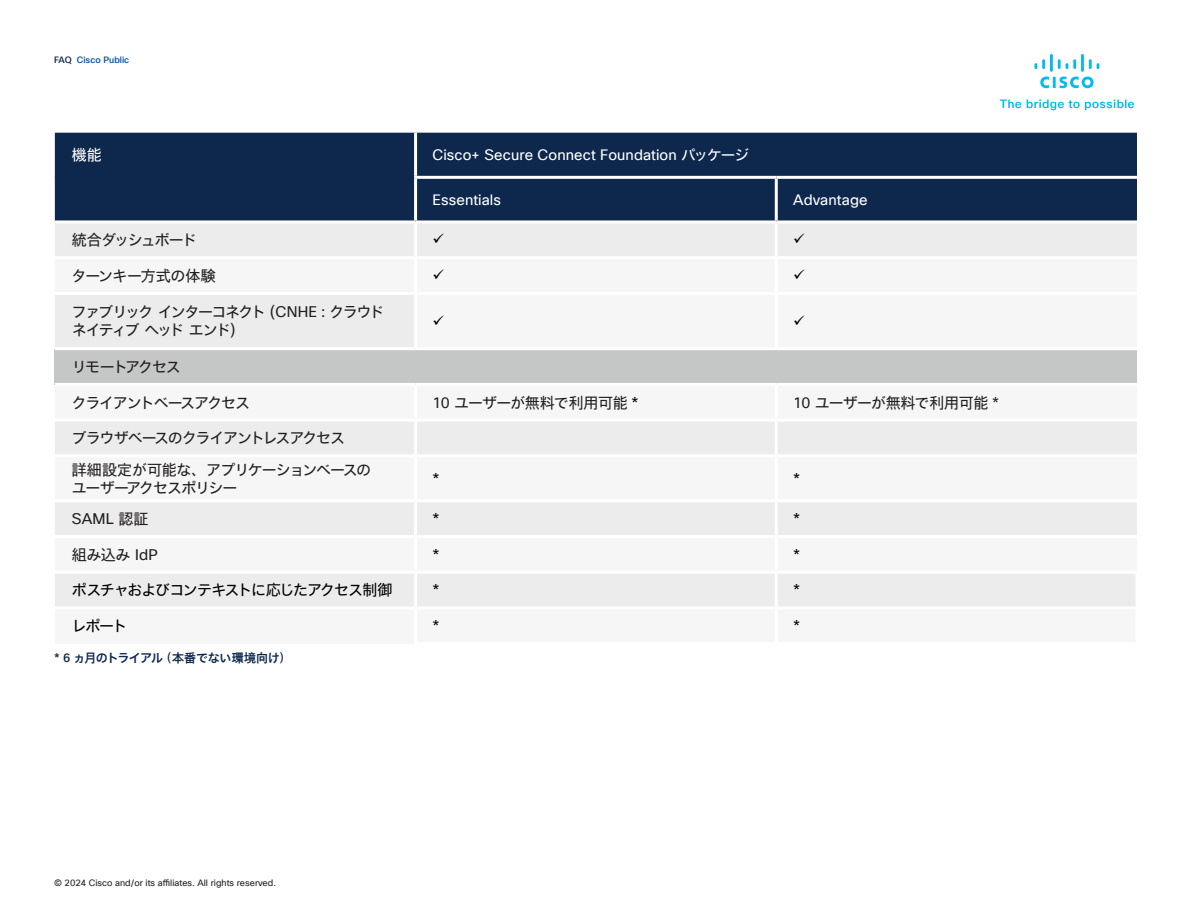
<style>
.page{position:relative;width:1188px;height:918px;background:#fff}
.page>*{position:absolute;margin:0;border:0;box-sizing:border-box;transform-origin:0 0}
.Paragraph_Style78{font:15px/18px "Cisco Sans JPN";letter-spacing:-.07em;color:#231f20}
.Paragraph_Style78-2{font:15px/18px "Cisco Sans JPN";letter-spacing:-.11em;color:#231f20}
.Paragraph_Style78-3{font:15px "Cisco Sans JPN";letter-spacing:-.035em;color:#231f20}
.Paragraph_Style1{font:15px "Cisco Sans JPN";letter-spacing:-.07em;color:#000}
.Paragraph_Style78-4{font:15px "Cisco Sans JPN";letter-spacing:-.03em;color:#231f20}
.Paragraph_Style78-5{font:15px "Cisco Sans JPN";letter-spacing:-.09em;color:#231f20}
.Paragraph_Style78-6{font:15px "Cisco Sans JPN";letter-spacing:-.105em;color:#231f20}
.Paragraph_Style1-2{font:15px "Cisco Sans TT";color:#000}
.Paragraph_Style78-7{font:15px "Cisco Sans TT";color:#231f20}
.Paragraph_Style78-8{font:15px "Cisco Sans TT";color:#000}
.Paragraph_Style1-3{font:15px "Cisco Sans JPN";color:#fff}
.Paragraph_Style1-4{font:14.7px "Cisco Sans TT";letter-spacing:.005em;color:#fff}
.Paragraph_Style1-5{font:12px "Cisco Sans JPN Medium";letter-spacing:-.035em;color:#0d274d}
.t1{font:9px "Cisco Sans TT";color:#231f20}
.t2{font:500 9px "Cisco Sans TT";color:#0051ae}
.s1{color:#0d274d}
.s2{font-family:"Cisco Sans JPN"}
.s3{font-family:"Cisco Sans TT"}
.s4{font-family:"Cisco Sans TT";color:#000}
.s5{font-family:"Cisco Sans TT";font-weight:500}
</style>
<div class="page">
<svg style="left:1000px;top:100px;width:21px;height:8px"></svg>
<svg style="left:1027px;top:100px;width:107px;height:10px"></svg>
<svg style="left:1034px;top:54px;width:65px;height:34px"></svg>
<div style="left:55px;top:133px;width:1082px;height:87px;background:#0d274d"></div>
<div style="left:55px;top:224px;width:1082px;height:32px;background:#ececec"></div>
<svg style="left:55px;top:295px;width:1082px;height:311px;fill:#f6f6f6"></svg>
<div style="left:55px;top:349px;width:1082px;height:35px;background:#c5c6c6"></div>
<hr style="left:414px;top:133px;width:3px;height:43px;background:#fff">
<hr style="left:414px;top:176px;width:362px;height:3px;background:#fff">
<hr style="left:414px;top:179px;width:3px;height:41px;background:#fff">
<hr style="left:776px;top:176px;width:361px;height:3px;background:#fff">
<hr style="left:775px;top:179px;width:3px;height:41px;background:#fff">
<hr style="left:414px;top:223px;width:3px;height:33px;background:#fff">
<hr style="left:775px;top:223px;width:3px;height:33px;background:#fff">
<hr style="left:414px;top:295px;width:3px;height:52px;background:#fff">
<hr style="left:775px;top:295px;width:3px;height:52px;background:#fff">
<hr style="left:55px;top:347px;width:361px;height:3px;background:#fff">
<hr style="left:416px;top:347px;width:360px;height:3px;background:#fff">
<hr style="left:776px;top:347px;width:361px;height:3px;background:#fff">
<hr style="left:55px;top:383px;width:361px;height:3px;background:#fff">
<hr style="left:416px;top:383px;width:360px;height:3px;background:#fff">
<hr style="left:414px;top:386px;width:3px;height:33px;background:#fff">
<hr style="left:776px;top:383px;width:361px;height:3px;background:#fff">
<hr style="left:775px;top:386px;width:3px;height:33px;background:#fff">
<hr style="left:55px;top:419px;width:361px;height:3px;background:#fff">
<hr style="left:416px;top:419px;width:360px;height:3px;background:#fff">
<hr style="left:414px;top:422px;width:3px;height:32px;background:#fff">
<hr style="left:776px;top:419px;width:361px;height:3px;background:#fff">
<hr style="left:775px;top:422px;width:3px;height:32px;background:#fff">
<hr style="left:55px;top:454px;width:361px;height:3px;background:#fff">
<hr style="left:416px;top:454px;width:360px;height:3px;background:#fff">
<hr style="left:414px;top:457px;width:3px;height:42px;background:#fff">
<hr style="left:776px;top:454px;width:361px;height:3px;background:#fff">
<hr style="left:775px;top:457px;width:3px;height:42px;background:#fff">
<hr style="left:55px;top:499px;width:361px;height:3px;background:#fff">
<hr style="left:416px;top:499px;width:360px;height:3px;background:#fff">
<hr style="left:414px;top:502px;width:3px;height:33px;background:#fff">
<hr style="left:776px;top:499px;width:361px;height:3px;background:#fff">
<hr style="left:775px;top:502px;width:3px;height:33px;background:#fff">
<hr style="left:55px;top:535px;width:361px;height:3px;background:#fff">
<hr style="left:416px;top:535px;width:360px;height:3px;background:#fff">
<hr style="left:414px;top:538px;width:3px;height:33px;background:#fff">
<hr style="left:776px;top:535px;width:361px;height:3px;background:#fff">
<hr style="left:775px;top:538px;width:3px;height:33px;background:#fff">
<hr style="left:55px;top:571px;width:361px;height:3px;background:#fff">
<hr style="left:416px;top:571px;width:360px;height:3px;background:#fff">
<hr style="left:414px;top:574px;width:3px;height:32px;background:#fff">
<hr style="left:776px;top:571px;width:363px;height:3px;background:#fff">
<hr style="left:775px;top:574px;width:3px;height:32px;background:#fff">
<hr style="left:1136px;top:574px;width:2px;height:32px;background:#fff">
<hr style="left:55px;top:177px;width:359px;height:1px;background:#0d274d">
<svg style="left:434px;top:234px;width:10px;height:10px"></svg>
<svg style="left:794px;top:234px;width:11px;height:10px"></svg>
<svg style="left:434px;top:315px;width:10px;height:10px"></svg>
<svg style="left:794px;top:315px;width:11px;height:10px"></svg>
<p class="t2" style="left:54px;top:54px;width:77px"><span class="s1">FAQ</span> Cisco Public</p>
<p class="Paragraph_Style1-3" style="left:72px;top:144px;width:31px">機能</p>
<p class="Paragraph_Style1-4" style="left:433px;top:146px;width:318px">Cisco+ Secure Connect Foundation <span class="s2">パッケージ</span></p>
<p class="Paragraph_Style1-4" style="left:433px;top:190px;width:70px">Essentials</p>
<p class="Paragraph_Style1-4" style="left:793px;top:190px;width:76px">Advantage</p>
<p class="Paragraph_Style78-5" style="left:72px;top:229px;width:127px">統合ダッシュボード</p>
<p class="Paragraph_Style78-4" style="left:72px;top:265px;width:145px">ターンキー方式の体験</p>
<p class="Paragraph_Style78-2" style="left:72px;top:303px;width:314px">ファブリックインターコネクト（<span class="s3">CNHE</span>：クラウドネイティブヘッドエンド）</p>
<p class="Paragraph_Style78-6" style="left:72px;top:356px;width:111px">リモートアクセス</p>
<p class="Paragraph_Style78" style="left:72px;top:393px;width:180px">クライアントベースアクセス</p>
<p class="Paragraph_Style78-3" style="left:433px;top:392px;width:208px"><span class="s3">10</span> ユーザーが無料で利用可能 <span class="s4">*</span></p>
<p class="Paragraph_Style78-3" style="left:793px;top:392px;width:208px"><span class="s3">10</span> ユーザーが無料で利用可能 <span class="s3">*</span></p>
<p class="Paragraph_Style78" style="left:72px;top:429px;width:275px">ブラウザベースのクライアントレスアクセス</p>
<p class="Paragraph_Style78" style="left:72px;top:460px;width:301px">詳細設定が可能な、アプリケーションベースのユーザーアクセスポリシー</p>
<p class="Paragraph_Style1-2" style="left:433px;top:469px;width:9px">*</p>
<p class="Paragraph_Style1-2" style="left:793px;top:469px;width:9px">*</p>
<p class="Paragraph_Style78-7" style="left:72px;top:509px;width:78px">SAML <span class="s2">認証</span></p>
<p class="Paragraph_Style1-2" style="left:433px;top:509px;width:9px">*</p>
<p class="Paragraph_Style1-2" style="left:793px;top:509px;width:9px">*</p>
<p class="Paragraph_Style78" style="left:72px;top:545px;width:87px">組み込み <span class="s3">IdP</span></p>
<p class="Paragraph_Style78-8" style="left:433px;top:545px;width:9px">*</p>
<p class="Paragraph_Style1-2" style="left:793px;top:545px;width:9px">*</p>
<p class="Paragraph_Style1" style="left:72px;top:580px;width:322px">ポスチャおよびコンテキストに応じたアクセス制御</p>
<p class="Paragraph_Style1-2" style="left:433px;top:580px;width:9px">*</p>
<p class="Paragraph_Style1-2" style="left:793px;top:580px;width:9px">*</p>
<p class="Paragraph_Style1" style="left:72px;top:615px;width:57px">レポート</p>
<p class="Paragraph_Style78-8" style="left:433px;top:616px;width:9px">*</p>
<p class="Paragraph_Style78-8" style="left:793px;top:616px;width:9px">*</p>
<p class="Paragraph_Style1-5" style="left:54px;top:650px;width:238px"><span class="s5">* 6</span> ヵ月のトライアル（本番でない環境向け）</p>
<p class="t1" style="left:54px;top:877px;width:224px">© 2024 Cisco and/or its affiliates. All rights reserved.</p>
</div>
